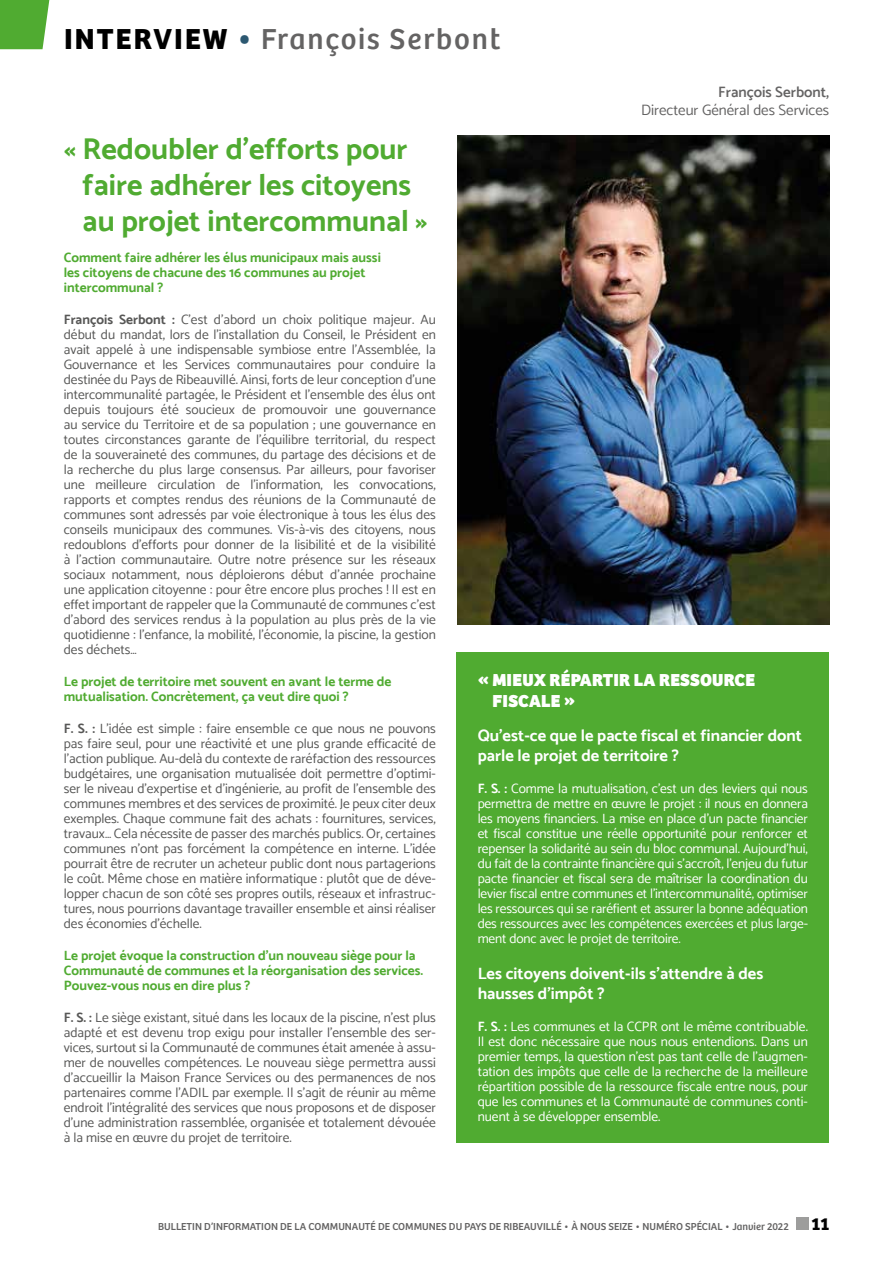
<style>
.page{position:relative;width:893px;height:1263px;background:#fff}
.page>*{position:absolute;margin:0;border:0;box-sizing:border-box;transform-origin:0 0}
.t1{font:700 30px/36px "Catamaran";color:#50ab31}
.t2{font:30px "Bree";letter-spacing:.06em;color:#646363}
.t3{font:800 18px/21px "Bree";letter-spacing:.01em;color:#fff}
.t4{font:700 18px "Bree";color:#000}
.t5{font:700 16.5px/19.8px "Catamaran";color:#fff}
.t6{font:15px "Catamaran";color:#646363}
.t7{font:600 15px "Catamaran";color:#646363}
.t8{font:13.5px/15px "Catamaran";color:#575756;text-align:justify}
.t9{font:13.5px/15px "Catamaran";letter-spacing:-.005em;color:#fff;text-align:justify}
.t10{font:700 13.5px/15px "Catamaran";color:#50ab31}
.t11{font:10.5px "Bree";color:#646363}
.s1{font-weight:700;color:#000}
.s2{font-weight:800;color:#2c5871}
.s3{font-weight:700}
</style>
<div class="page">
<div style="left:796px;top:1217px;width:13px;height:13px;background:#9d9d9c"></div>
<div style="left:456px;top:651px;width:373px;height:491px;background:#50ab31"></div>
<img style="left:457px;top:136px;width:372px;height:489px">
<svg style="left:0;top:0;width:49px;height:49px;background:#5ab03d"></svg>
<h1 class="t2" style="left:64px;top:16px;width:438px"><span class="s1">INTERVIEW</span> <span class="s2">•</span> François Serbont</h1>
<p class="t7" style="left:718px;top:83px;width:112px">François Serbont,</p>
<p class="t6" style="left:641px;top:101px;width:190px">Directeur Général des Services</p>
<h1 class="t1" style="left:83px;top:130px;width:347px;text-indent:-19px">« Redoubler d’efforts pour faire adhérer les citoyens au projet intercommunal »</h1>
<p class="t10" style="left:64px;top:250px;width:319px">Comment faire adhérer les élus municipaux mais aussi les citoyens de chacune des 16 communes au projet intercommunal ?</p>
<p class="t8" style="left:64px;top:312px;width:374px"><span class="s3">François Serbont :</span> C’est d’abord un choix politique majeur. Au début du mandat, lors de l’installation du Conseil, le Président en avait appelé à une indispensable symbiose entre l’Assemblée, la Gouvernance et les Services communautaires pour conduire la destinée du Pays de Ribeauvillé. Ainsi, forts de leur conception d’une intercommunalité partagée, le Président et l’ensemble des élus ont depuis toujours été soucieux de promouvoir une gouvernance au service du Territoire et de sa population ; une gouvernance en toutes circonstances garante de l’équilibre territorial, du respect de la souveraineté des communes, du partage des décisions et de la recherche du plus large consensus. Par ailleurs, pour favoriser une meilleure circulation de l’information, les convocations, rapports et comptes rendus des réunions de la Communauté de communes sont adressés par voie électronique à tous les élus des conseils municipaux des communes. Vis-à-vis des citoyens, nous redoublons d’efforts pour donner de la lisibilité et de la visibilité à l’action communautaire. Outre notre présence sur les réseaux sociaux notamment, nous déploierons début d’année prochaine une application citoyenne : pour être encore plus proches ! Il est en effet important de rappeler que la Communauté de communes c’est d’abord des services rendus à la population au plus près de la vie quotidienne : l’enfance, la mobilité, l’économie, la piscine, la gestion des déchets…</p>
<p class="t10" style="left:64px;top:674px;width:329px">Le projet de territoire met souvent en avant le terme de mutualisation. Concrètement, ça veut dire quoi ?</p>
<p class="t8" style="left:64px;top:721px;width:374px"><span class="s3">F. S. :</span> L’idée est simple : faire ensemble ce que nous ne pouvons pas faire seul, pour une réactivité et une plus grande efficacité de l’action publique. Au-delà du contexte de raréfaction des ressources budgétaires, une organisation mutualisée doit permettre d’optimi&shy;ser le niveau d’expertise et d’ingénierie, au profit de l’ensemble des communes membres et des services de proximité. Je peux citer deux exemples. Chaque commune fait des achats : fournitures, services, travaux… Cela nécessite de passer des marchés publics. Or, certaines communes n’ont pas forcément la compétence en interne. L’idée pourrait être de recruter un acheteur public dont nous partagerions le coût. Même chose en matière informatique : plutôt que de déve&shy;lopper chacun de son côté ses propres outils, réseaux et infrastruc&shy;tures, nous pourrions davantage travailler ensemble et ainsi réaliser des économies d’échelle.</p>
<p class="t10" style="left:64px;top:948px;width:361px">Le projet évoque la construction d’un nouveau siège pour la<br>Communauté de communes et la réorganisation des services.<br>Pouvez-vous nous en dire plus ?</p>
<p class="t8" style="left:64px;top:1010px;width:374px"><span class="s3">F. S. :</span> Le siège existant, situé dans les locaux de la piscine, n’est plus adapté et est devenu trop exigu pour installer l’ensemble des ser&shy;vices, surtout si la Communauté de communes était amenée à assu&shy;mer de nouvelles compétences. Le nouveau siège permettra aussi d’accueillir la Maison France Services ou des permanences de nos partenaires comme l’ADIL par exemple. Il s’agit de réunir au même endroit l’intégralité des services que nous proposons et de disposer d’une administration rassemblée, organisée et totalement dévouée à la mise en œuvre du projet de territoire.</p>
<h2 class="t3" style="left:492px;top:667px;width:264px;text-indent:-15px">« MIEUX RÉPARTIR LA RESSOURCE<br>FISCALE »</h2>
<p class="t5" style="left:478px;top:725px;width:326px">Qu’est-ce que le pacte fiscal et financier dont parle le projet de territoire ?</p>
<p class="t9" style="left:478px;top:780px;width:332px"><span class="s3">F. S. :</span> Comme la mutualisation, c’est un des leviers qui nous permettra de mettre en œuvre le projet : il nous en donnera les moyens financiers. La mise en place d’un pacte financier et fiscal constitue une réelle opportunité pour renforcer et repenser la solidarité au sein du bloc communal. Aujourd’hui, du fait de la contrainte financière qui s’accroît, l’enjeu du futur pacte financier et fiscal sera de maîtriser la coordination du levier fiscal entre communes et l’intercommunalité, optimiser les ressources qui se raréfient et assurer la bonne adéquation des ressources avec les compétences exercées et plus large&shy;ment donc avec le projet de territoire.</p>
<p class="t5" style="left:478px;top:964px;width:287px">Les citoyens doivent-ils s’attendre à des hausses d’impôt ?</p>
<p class="t9" style="left:478px;top:1019px;width:332px"><span class="s3">F. S. :</span> Les communes et la CCPR ont le même contribuable.<br>Il est donc nécessaire que nous nous entendions. Dans un premier temps, la question n’est pas tant celle de l’augmen&shy;tation des impôts que celle de la recherche de la meilleure répartition possible de la ressource fiscale entre nous, pour que les communes et la Communauté de communes conti&shy;nuent à se développer ensemble.</p>
<p class="t11" style="left:158px;top:1219px;width:632px">BULLETIN D’INFORMATION DE LA COMMUNAUTÉ DE COMMUNES DU PAYS DE RIBEAUVILLÉ • À NOUS SEIZE • NUMÉRO SPÉCIAL • Janvier 2022</p>
<h2 class="t4" style="left:811px;top:1210px;width:19px">11</h2>
</div>
